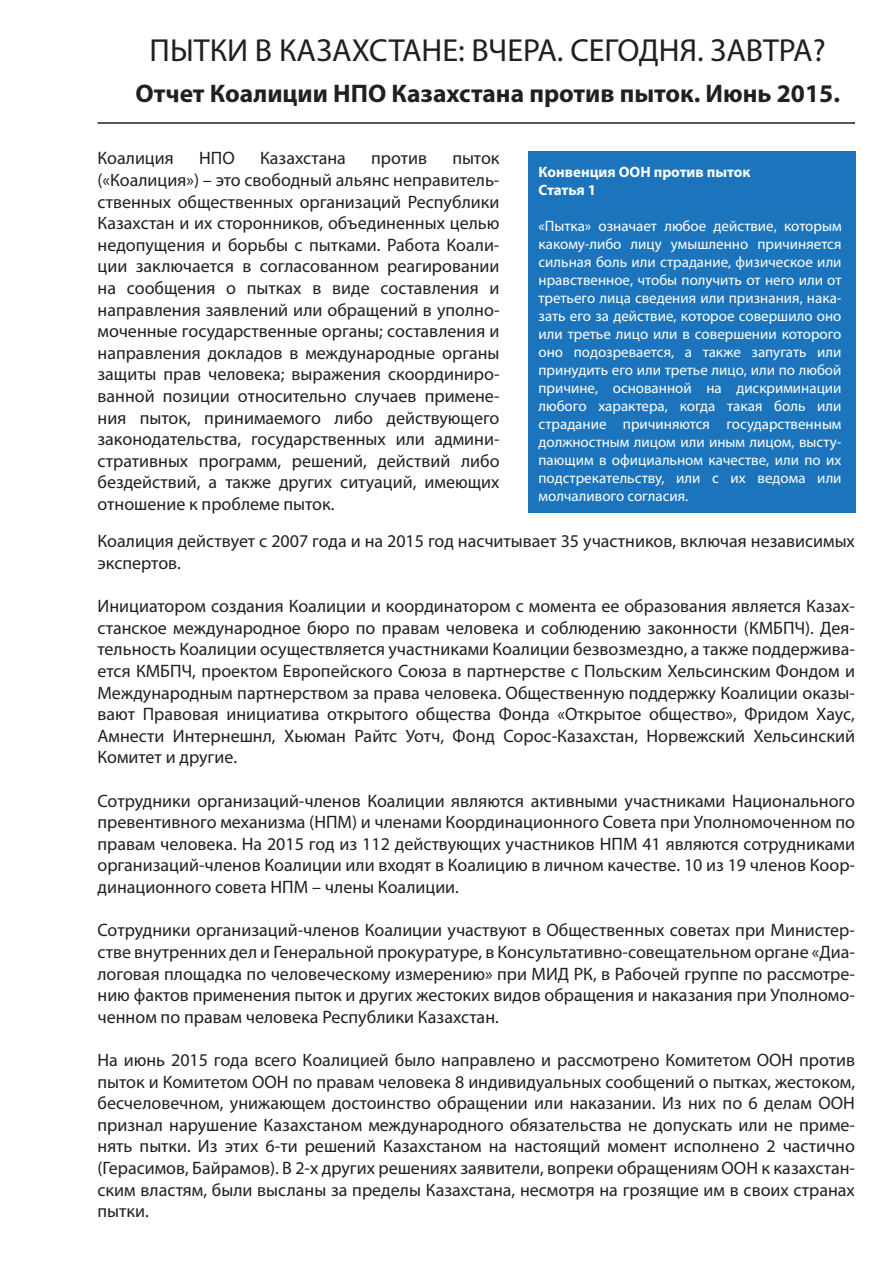
<style>
.page{position:relative;width:893px;height:1263px;background:#fff}
.page>*{position:absolute;margin:0;border:0;box-sizing:border-box;transform-origin:0 0}
.t1{font:31.95px "Myriad Pro";color:#231f20}
.t2{font:700 25.5px "Myriad Pro";color:#231f20}
.t3{font:18px/21.6px "Myriad Pro";color:#231f20;text-align:justify}
.t4{font:15px/18px "Myriad Pro";color:#fff;text-align:justify}
.t5{font:700 15px/18px "Myriad Pro";color:#fff}
</style>
<div class="page">
<hr style="left:98px;top:122px;width:757px;height:2px;background:#231f20">
<div style="left:528px;top:152px;width:327px;height:361px;background:#1c75bc"></div>
<h1 class="t1" style="left:150px;top:31px;width:678px">ПЫТКИ В КАЗАХСТАНЕ: ВЧЕРА. СЕГОДНЯ. ЗАВТРА?</h1>
<h2 class="t2" style="left:135px;top:77px;width:706px">Отчет Коалиции НПО Казахстана против пыток. Июнь 2015.</h2>
<p class="t3" style="left:98px;top:147px;width:78px">Коалиция</p>
<p class="t3" style="left:199px;top:147px;width:37px">НПО</p>
<p class="t3" style="left:260px;top:147px;width:87px">Казахстана</p>
<p class="t3" style="left:371px;top:147px;width:57px">против</p>
<p class="t3" style="left:98px;top:147px;width:404px;text-indent:355px">пыток («Коалиция») – это свободный альянс неправитель&shy;ственных общественных организаций Республики Казахстан и их сторонников, объединенных целью недопущения и борьбы с пытками. Работа Коали&shy;ции заключается в согласованном реагировании на сообщения о пытках в виде составления и направления заявлений или обращений в уполно&shy;моченные государственные органы; составления и направления докладов в международные органы защиты прав человека; выражения скоординиро&shy;ванной позиции относительно случаев примене&shy;ния пыток, принимаемого либо действующего законодательства, государственных или админи&shy;стративных программ, решений, действий либо бездействий, а также других ситуаций, имеющих отношение к проблеме пыток.</p>
<p class="t5" style="left:538px;top:163px;width:213px">Конвенция ООН против пыток<br>Статья 1</p>
<p class="t4" style="left:538px;top:217px;width:305px">«Пытка» означает любое действие, которым какому-либо лицу умышленно причиняется сильная боль или страдание, физическое или нравственное, чтобы получить от него или от третьего лица сведения или признания, нака&shy;зать его за действие, которое совершило оно или третье лицо или в совершении которого оно подозревается, а также запугать или принудить его или третье лицо, или по любой причине, основанной на дискриминации любого характера, когда такая боль или страдание причиняются государственным должностным лицом или иным лицом, высту&shy;пающим в официальном качестве, или по их подстрекательству, или с их ведома или молчаливого согласия.</p>
<p class="t3" style="left:98px;top:530px;width:759px">Коалиция действует с 2007 года и на 2015 год насчитывает 35 участников, включая независимых экспертов.</p>
<p class="t3" style="left:98px;top:595px;width:759px">Инициатором создания Коалиции и координатором с момента ее образования является Казах&shy;станское международное бюро по правам человека и соблюдению законности (КМБПЧ). Дея&shy;тельность Коалиции осуществляется участниками Коалиции безвозмездно, а также поддержива&shy;ется КМБПЧ, проектом Европейского Союза в партнерстве с Польским Хельсинским Фондом и Международным партнерством за права человека. Общественную поддержку Коалиции оказы&shy;вают Правовая инициатива открытого общества Фонда «Открытое общество», Фридом Хаус, Амнести Интернешнл, Хьюман Райтс Уотч, Фонд Сорос-Казахстан, Норвежский Хельсинский Комитет и другие.</p>
<p class="t3" style="left:98px;top:789px;width:759px">Сотрудники организаций-членов Коалиции являются активными участниками Национального превентивного механизма (НПМ) и членами Координационного Совета при Уполномоченном по правам человека. На 2015 год из 112 действующих участников НПМ 41 являются сотрудниками организаций-членов Коалиции или входят в Коалицию в личном качестве. 10 из 19 членов Коор&shy;динационного совета НПМ – члены Коалиции.</p>
<p class="t3" style="left:98px;top:919px;width:759px">Сотрудники организаций-членов Коалиции участвуют в Общественных советах при Министер&shy;стве внутренних дел и Генеральной прокуратуре, в Консультативно-совещательном органе «Диа&shy;логовая площадка по человеческому измерению» при МИД РК, в Рабочей группе по рассмотре&shy;нию фактов применения пыток и других жестоких видов обращения и наказания при Уполномо&shy;ченном по правам человека Республики Казахстан.</p>
<p class="t3" style="left:98px;top:1049px;width:759px">На июнь 2015 года всего Коалицией было направлено и рассмотрено Комитетом ООН против пыток и Комитетом ООН по правам человека 8 индивидуальных сообщений о пытках, жестоком, бесчеловечном, унижающем достоинство обращении или наказании. Из них по 6 делам ООН признал нарушение Казахстаном международного обязательства не допускать или не приме&shy;нять пытки. Из этих 6-ти решений Казахстаном на настоящий момент исполнено 2 частично (Герасимов, Байрамов). В 2-х других решениях заявители, вопреки обращениям ООН к казахстан&shy;ским властям, были высланы за пределы Казахстана, несмотря на грозящие им в своих странах пытки.</p>
</div>
